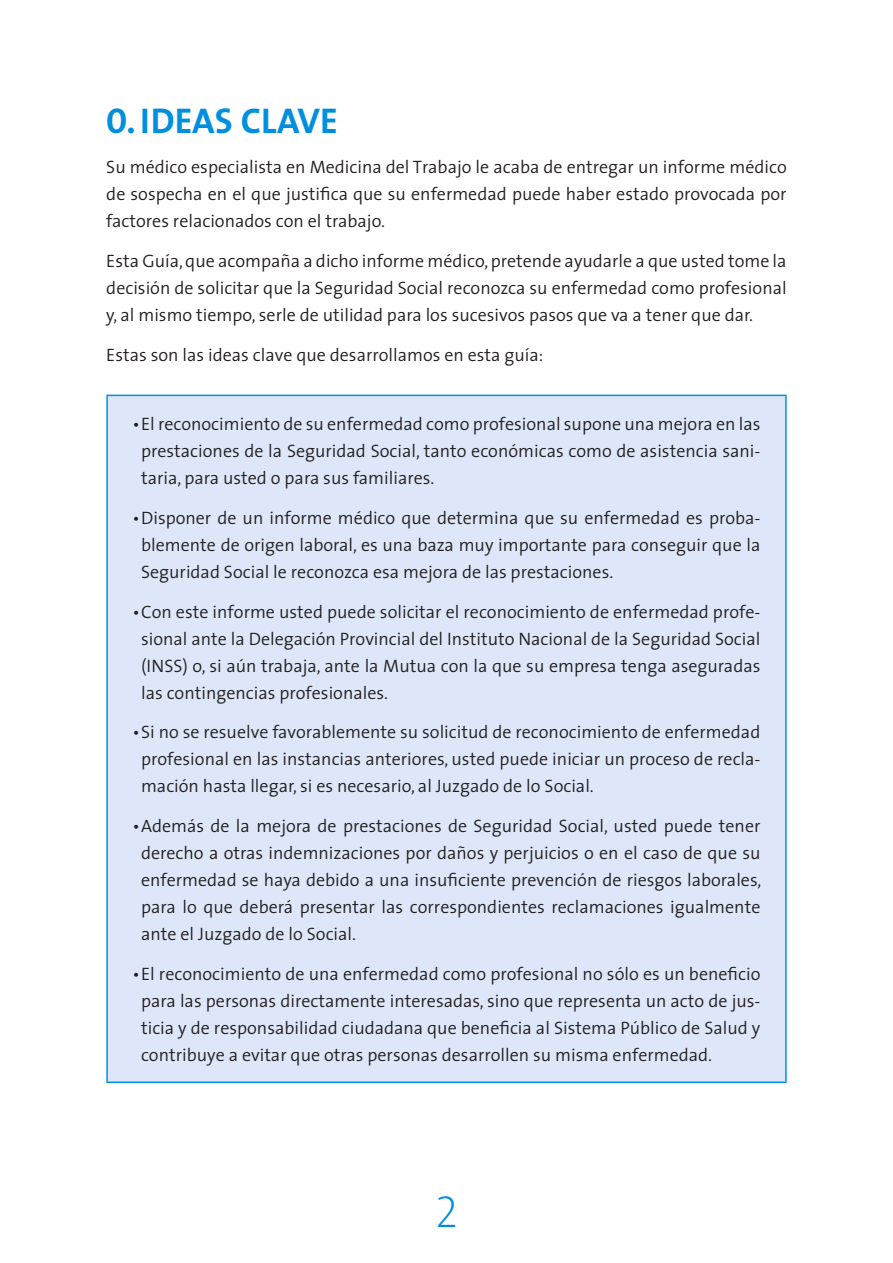
<style>
.page{position:relative;width:893px;height:1263px;background:#fff}
.page>*{position:absolute;margin:0;border:0;box-sizing:border-box;transform-origin:0 0}
.t1{font:45px "The Sans Extra Light Caps";color:#008fde}
.t2{font:700 36px "The Sans";color:#008fde}
.t3{font:300 18px/27px "The Sans";color:#231f20;text-align:justify}
.s1{font-family:"The Sans Bold Caps";font-weight:400}
</style>
<div class="page">
<div style="left:107px;top:395px;width:679px;height:687px;background:#dde7f9"></div>
<hr style="left:106px;top:395px;width:681px;height:1px;background:#008fde">
<hr style="left:106px;top:396px;width:2px;height:685px;background:#008fde">
<hr style="left:785px;top:396px;width:2px;height:685px;background:#008fde">
<hr style="left:106px;top:1081px;width:681px;height:2px;background:#008fde">
<h2 class="t2" style="left:106px;top:91px;width:233px"><span class="s1">0.</span>IDEAS CLAVE</h2>
<p class="t3" style="left:106px;top:153px;width:682px">Su médico especialista en Medicina del Trabajo le acaba de entregar un informe médico de sospecha en el que justifica que su enfermedad puede haber estado provocada por factores relacionados con el trabajo.</p>
<p class="t3" style="left:106px;top:247px;width:682px">Esta Guía, que acompaña a dicho informe médico, pretende ayudarle a que usted tome la decisión de solicitar que la Seguridad Social reconozca su enfermedad como profesional y, al mismo tiempo, serle de utilidad para los sucesivos pasos que va a tener que dar.</p>
<p class="t3" style="left:106px;top:340px;width:439px">Estas son las ideas clave que desarrollamos en esta guía:</p>
<p class="t3" style="left:141px;top:410px;width:621px;text-indent:-9px">• El reconocimiento de su enfermedad como profesional supone una mejora en las prestaciones de la Seguridad Social, tanto económicas como de asistencia sani&shy;taria, para usted o para sus familiares.</p>
<p class="t3" style="left:141px;top:504px;width:621px;text-indent:-9px">• Disponer de un informe médico que determina que su enfermedad es proba&shy;blemente de origen laboral, es una baza muy importante para conseguir que la Seguridad Social le reconozca esa mejora de las prestaciones.</p>
<p class="t3" style="left:141px;top:597px;width:621px;text-indent:-9px">• Con este informe usted puede solicitar el reconocimiento de enfermedad profe&shy;sional ante la Delegación Provincial del Instituto Nacional de la Seguridad Social (INSS) o, si aún trabaja, ante la Mutua con la que su empresa tenga aseguradas las contingencias profesionales.</p>
<p class="t3" style="left:141px;top:718px;width:621px;text-indent:-9px">• Si no se resuelve favorablemente su solicitud de reconocimiento de enfermedad profesional en las instancias anteriores, usted puede iniciar un proceso de recla&shy;mación hasta llegar, si es necesario, al Juzgado de lo Social.</p>
<p class="t3" style="left:141px;top:812px;width:622px;text-indent:-9px">• Además de la mejora de prestaciones de Seguridad Social, usted puede tener derecho a otras indemnizaciones por daños y perjuicios o en el caso de que su enfermedad se haya debido a una insuficiente prevención de riesgos laborales, para lo que deberá presentar las correspondientes reclamaciones igualmente ante el Juzgado de lo Social.</p>
<p class="t3" style="left:141px;top:960px;width:621px;text-indent:-9px">• El reconocimiento de una enfermedad como profesional no sólo es un beneficio para las personas directamente interesadas, sino que representa un acto de jus&shy;ticia y de responsabilidad ciudadana que beneficia al Sistema Público de Salud y contribuye a evitar que otras personas desarrollen su misma enfermedad.</p>
<h1 class="t1" style="left:435px;top:1187px;width:24px">2</h1>
</div>
